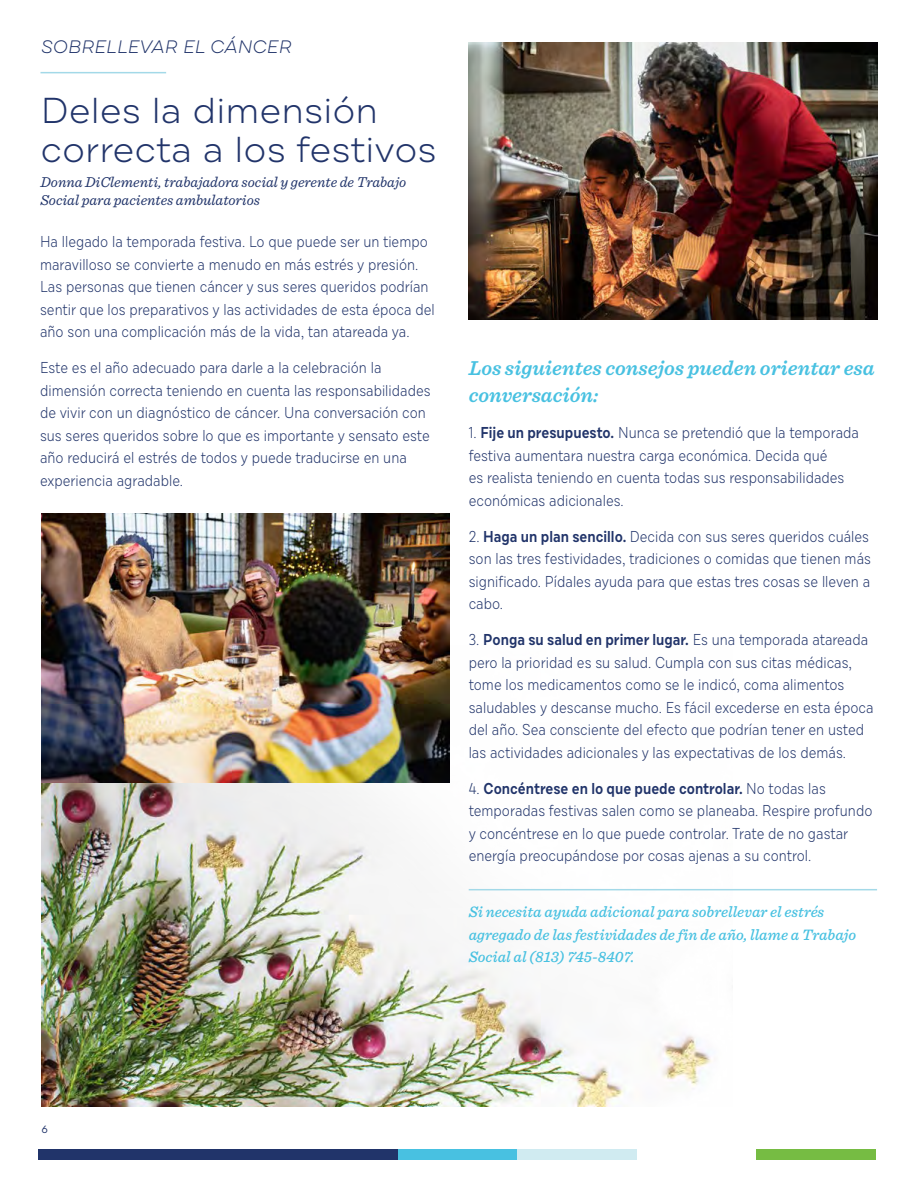
<style>
.page{position:relative;width:918px;height:1188px;background:#fff}
.page>*{position:absolute;margin:0;border:0;box-sizing:border-box;transform-origin:0 0}
.t1{font:300 36px/39px "Draft A";color:#21346a}
.t2{font:italic 600 21px/27px "Sentinel";color:#48c1e1}
.t3{font:italic 300 18px "Draft A";color:#21346a}
.t4{font:300 15.75px/22.5px "Draft D";color:#21346a;scale:.95 1}
.t5{font:italic 500 15.75px/22.5px "Sentinel";color:#48c1e1}
.t6{font:italic 15px/18px "Sentinel";color:#21346a}
.t7{font:10.5px "Draft A";color:#21346a}
.s1{font-weight:600}
</style>
<div class="page">
<img style="left:42px;top:783px;width:691px;height:323px">
<hr style="left:40px;top:72px;width:126px;height:1px;background:#a3d9e8">
<hr style="left:469px;top:889px;width:408px;height:1px;background:#a3d9e8">
<img style="left:469px;top:42px;width:409px;height:278px">
<img style="left:42px;top:514px;width:408px;height:269px">
<div style="left:756px;top:1150px;width:119px;height:10px;background:#76bc43"></div>
<div style="left:517px;top:1150px;width:119px;height:10px;background:#d0ebf1"></div>
<div style="left:397px;top:1150px;width:120px;height:10px;background:#48c1e1"></div>
<div style="left:38px;top:1150px;width:360px;height:10px;background:#21346a"></div>
<p class="t3" style="left:41px;top:36px;width:252px">SOBRELLEVAR EL CÁNCER</p>
<h1 class="t1" style="left:40px;top:94px;width:398px">Deles la dimensión correcta a los festivos</h1>
<p class="t6" style="left:40px;top:172px;width:367px">Donna DiClementi, trabajadora social y gerente de Trabajo<br>Social para pacientes ambulatorios</p>
<p class="t4" style="left:40px;top:232px;width:417px">Ha llegado la temporada festiva. Lo que puede ser un tiempo maravilloso se convierte a menudo en más estrés y presión.<br>Las personas que tienen cáncer y sus seres queridos podrían sentir que los preparativos y las actividades de esta época del año son una complicación más de la vida, tan atareada ya.</p>
<p class="t4" style="left:40px;top:358px;width:413px">Este es el año adecuado para darle a la celebración la dimensión correcta teniendo en cuenta las responsabilidades de vivir con un diagnóstico de cáncer. Una conversación con sus seres queridos sobre lo que es importante y sensato este año reducirá el estrés de todos y puede traducirse en una experiencia agradable.</p>
<h2 class="t2" style="left:469px;top:354px;width:407px">Los siguientes consejos pueden orientar esa conversación:</h2>
<p class="t4" style="left:469px;top:423px;width:412px">1. <span class="s1">Fije un presupuesto.</span> Nunca se pretendió que la temporada festiva aumentara nuestra carga económica. Decida qué<br>es realista teniendo en cuenta todas sus responsabilidades económicas adicionales.</p>
<p class="t4" style="left:469px;top:527px;width:425px;text-align:justify">2. <span class="s1">Haga un plan sencillo.</span> Decida con sus seres queridos cuáles son las tres festividades, tradiciones o comidas que tienen más significado. Pídales ayuda para que estas tres cosas se lleven a cabo.</p>
<p class="t4" style="left:469px;top:630px;width:428px">3. <span class="s1">Ponga su salud en primer lugar.</span> Es una temporada atareada pero la prioridad es su salud. Cumpla con sus citas médicas, tome los medicamentos como se le indicó, coma alimentos saludables y descanse mucho. Es fácil excederse en esta época del año. Sea consciente del efecto que podrían tener en usted las actividades adicionales y las expectativas de los demás.</p>
<p class="t4" style="left:469px;top:779px;width:426px">4. <span class="s1">Concéntrese en lo que puede controlar.</span> No todas las temporadas festivas salen como se planeaba. Respire profundo y concéntrese en lo que puede controlar. Trate de no gastar energía preocupándose por cosas ajenas a su control.</p>
<p class="t7" style="left:42px;top:1123px;width:8px">6</p>
<p class="t5" style="left:469px;top:900px;width:389px">Si necesita ayuda adicional para sobrellevar el estrés agregado de las festividades de fin de año, llame a Trabajo<br>Social al (813) 745-8407.</p>
</div>
